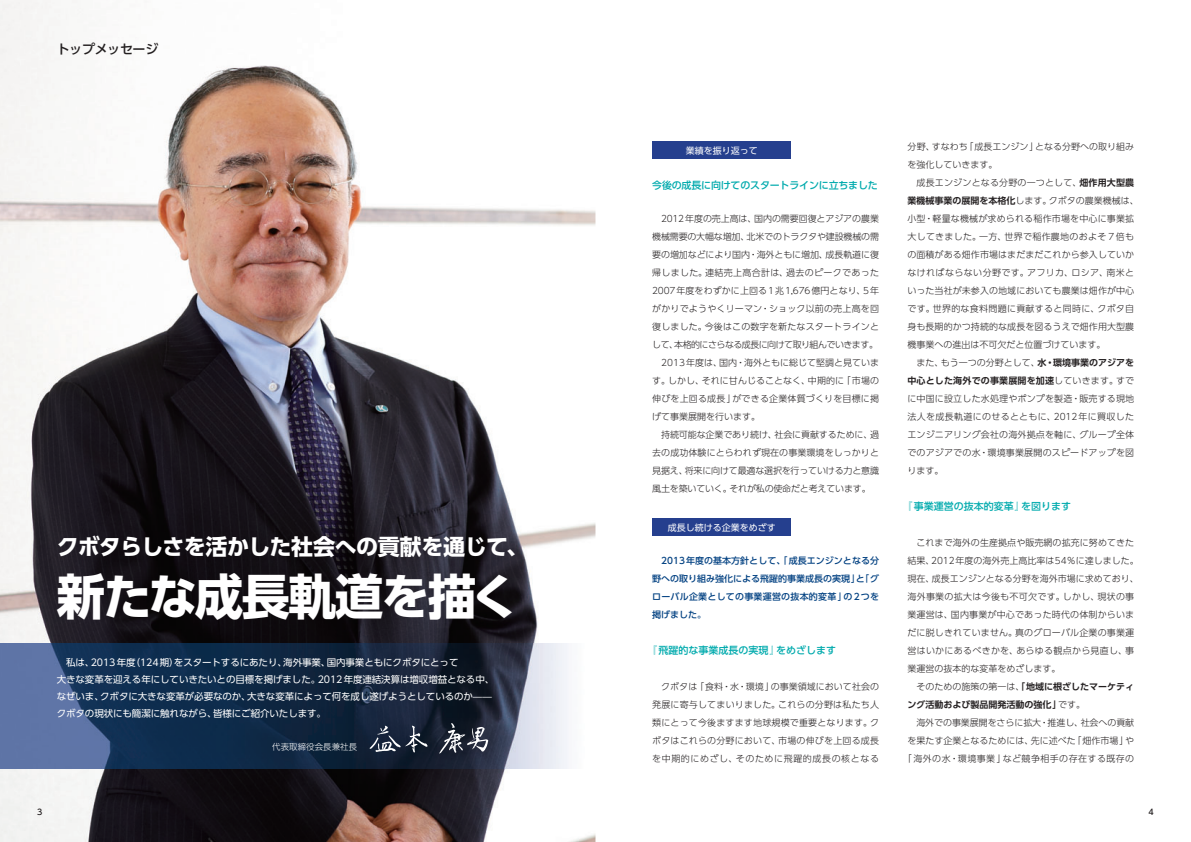
<style>
.page{position:relative;width:1191px;height:842px;background:#fff}
.page>*{position:absolute;margin:0;border:0;box-sizing:border-box;transform-origin:0 0}
.t1{font:48.5px "UD Shin Go Pro Bold 90 pv RKSJ H";letter-spacing:-.04em;color:#fff}
.t2{font:22px "UD Shin Go Pro Bold 90 pv RKSJ H";letter-spacing:-.02em;color:#fff}
.t3{font:13px "UD Shin Go Pro Medium 90 pv RKSJ H";letter-spacing:-.03em;color:#231f20}
.t4{font:10px "UD Shin Go Pro Medium 90 pv RKSJ H";color:#00aaad}
.t5{font:10px "UD Shin Go Pro Medium 90 pv RKSJ H";letter-spacing:-.02em;color:#00aaad}
.t6{font:9.5px/17px "UD Shin Go Pro Regular 90 pv RKSJ H";letter-spacing:-.01em;color:#fff}
.t7{font:9px/18px "UD Shin Go Pro Light 90 pv RKSJ H";letter-spacing:.01em;color:#231f20}
.t8{font:9px/18px "UD Shin Go Pro Medium 90 pv RKSJ H";letter-spacing:.025em;color:#014081;text-align:justify}
.t9{font:9px "UD Shin Go Pro De Bold 90 pv RKSJ H";letter-spacing:.01em;color:#231f20}
.t10{font:9px "UD Shin Go Pro Regular 90 pv RKSJ H";color:#fff}
.t11{font:8.5px "UD Shin Go Pro Light 90 pv RKSJ H";color:#fff}
.t12{font:8px "UD Shin Go Pro Medium 90 pv RKSJ H";color:#231f20}
.s1{font-family:"UD Shin Go Pro De Bold 90 pv RKSJ H"}
.s2{font-family:"UD Shin Go Pro Light 90 pv RKSJ H"}
</style>
<div class="page">
<img style="left:0;top:0;width:595px;height:842px">
<div style="left:652px;top:142px;width:139px;height:17px;background:#253f8e"></div>
<div style="left:652px;top:519px;width:139px;height:17px;background:#253f8e"></div>
<img style="left:0;top:643px;width:595px;height:125px">
<svg style="left:439px;top:723px;width:49px;height:31px"></svg>
<svg style="left:369px;top:726px;width:58px;height:26px"></svg>
<h3 class="t3" style="left:57px;top:44px;width:103px">トップメッセージ</h3>
<h2 class="t2" style="left:57px;top:538px;width:473px">クボタらしさを活かした社会への貢献を通じて、</h2>
<h1 class="t1" style="left:57px;top:578px;width:464px">新たな成長軌道を描く</h1>
<p class="t6" style="left:57px;top:655px;width:439px">　私は、2013年度（124期）をスタートするにあたり、海外事業、国内事業ともにクボタにとって<br>大きな変革を迎える年にしていきたいとの目標を掲げました。2012年度連結決算は増収増益となる中、なぜいま、クボタに大きな変革が必要なのか、大きな変革によって何を成し遂げようとしているのか̶̶クボタの現状にも簡潔に触れながら、皆様にご紹介いたします。</p>
<p class="t11" style="left:272px;top:744px;width:86px">代表取締役会長兼社長</p>
<p class="t10" style="left:685px;top:147px;width:73px">業績を振り返って</p>
<p class="t5" style="left:652px;top:181px;width:227px">今後の成長に向けてのスタートラインに立ちました</p>
<p class="t7" style="left:652px;top:210px;width:228px">　2012年度の売上高は、国内の需要回復とアジアの農業機械需要の大幅な増加、北米でのトラクタや建設機械の需要の増加などにより国内・海外ともに増加、成長軌道に復帰しました。連結売上高合計は、過去のピークであった<br>2007年度をわずかに上回る1兆1,676億円となり、5年がかりでようやくリーマン・ショック以前の売上高を回復しました。今後はこの数字を新たなスタートラインとして、本格的にさらなる成長に向けて取り組んでいきます。　2013年度は、国内・海外ともに総じて堅調と見ています。しかし、それに甘んじることなく、中期的に「市場の伸びを上回る成長」ができる企業体質づくりを目標に掲げて事業展開を行います。<br>　持続可能な企業であり続け、社会に貢献するために、過去の成功体験にとらわれず現在の事業環境をしっかりと見据え、将来に向けて最適な選択を行っていける力と意識風土を築いていく。それが私の使命だと考えています。</p>
<p class="t10" style="left:667px;top:524px;width:109px">成長し続ける企業をめざす</p>
<p class="t8" style="left:652px;top:552px;width:228px">　2013年度の基本方針として、「成長エンジンとなる分野への取り組み強化による飛躍的事業成長の実現」と「グローバル企業としての事業運営の抜本的変革」の2つを掲げました。</p>
<p class="t4" style="left:647px;top:646px;width:190px">『飛躍的な事業成長の実現』をめざします</p>
<p class="t7" style="left:652px;top:678px;width:228px;text-align:justify">　クボタは「食料・水・環境」の事業領域において社会の発展に寄与してまいりました。これらの分野は私たち人類にとって今後ますます地球規模で重要となります。クボタはこれらの分野において、市場の伸びを上回る成長を中期的にめざし、そのために飛躍的成長の核となる</p>
<p class="t7" style="left:907px;top:138px;width:233px">分野、すなわち「成長エンジン」となる分野への取り組みを強化していきます。<br>　成長エンジンとなる分野の一つとして、<span class="s1">畑作用大型農業機械事業の展開を本格化</span>します。クボタの農業機械は、小型・軽量な機械が求められる稲作市場を中心に事業拡大してきました。一方、世界で稲作農地のおよそ７倍もの面積がある畑作市場はまだまだこれから参入していかなければならない分野です。アフリカ、ロシア、南米といった当社が未参入の地域においても農業は畑作が中心です。世界的な食料問題に貢献すると同時に、クボタ自身も長期的かつ持続的な成長を図るうえで畑作用大型農機事業への進出は不可欠だと位置づけています。<br>　また、もう一つの分野として、<span class="s1">水・環境事業のアジアを</span></p>
<p class="t9" style="left:907px;top:377px;width:228px">中心とした海外での事業展開を加速<span class="s2">していきます。すで</span></p>
<p class="t7" style="left:907px;top:390px;width:228px;text-align:justify">に中国に設立した水処理やポンプを製造・販売する現地法人を成長軌道にのせるとともに、2012年に買収したエンジニアリング会社の海外拠点を軸に、グループ全体でのアジアでの水・環境事業展開のスピードアップを図ります。</p>
<p class="t4" style="left:902px;top:502px;width:170px">『事業運営の抜本的変革』を図ります</p>
<p class="t7" style="left:907px;top:534px;width:233px">　これまで海外の生産拠点や販売網の拡充に努めてきた結果、2012年度の海外売上高比率は54％に達しました。現在、成長エンジンとなる分野を海外市場に求めており、海外事業の拡大は今後も不可欠です。しかし、現状の事業運営は、国内事業が中心であった時代の体制からいまだに脱しきれていません。真のグローバル企業の事業運営はいかにあるべきかを、あらゆる観点から見直し、事業運営の抜本的な変革をめざします。<br>　そのための施策の第一は、<span class="s1">「地域に根ざしたマーケティ</span></p>
<p class="t9" style="left:907px;top:701px;width:179px">ング活動および製品開発活動の強化」<span class="s2">です。</span></p>
<p class="t7" style="left:903px;top:714px;width:233px;text-align:center">　海外での事業展開をさらに拡大・推進し、社会への貢献を果たす企業となるためには、先に述べた「畑作市場」や「海外の水・環境事業」など競争相手の存在する既存の</p>
<p class="t12" style="left:37px;top:809px;width:7px">3</p>
<p class="t12" style="left:1148px;top:809px;width:7px">4</p>
</div>
